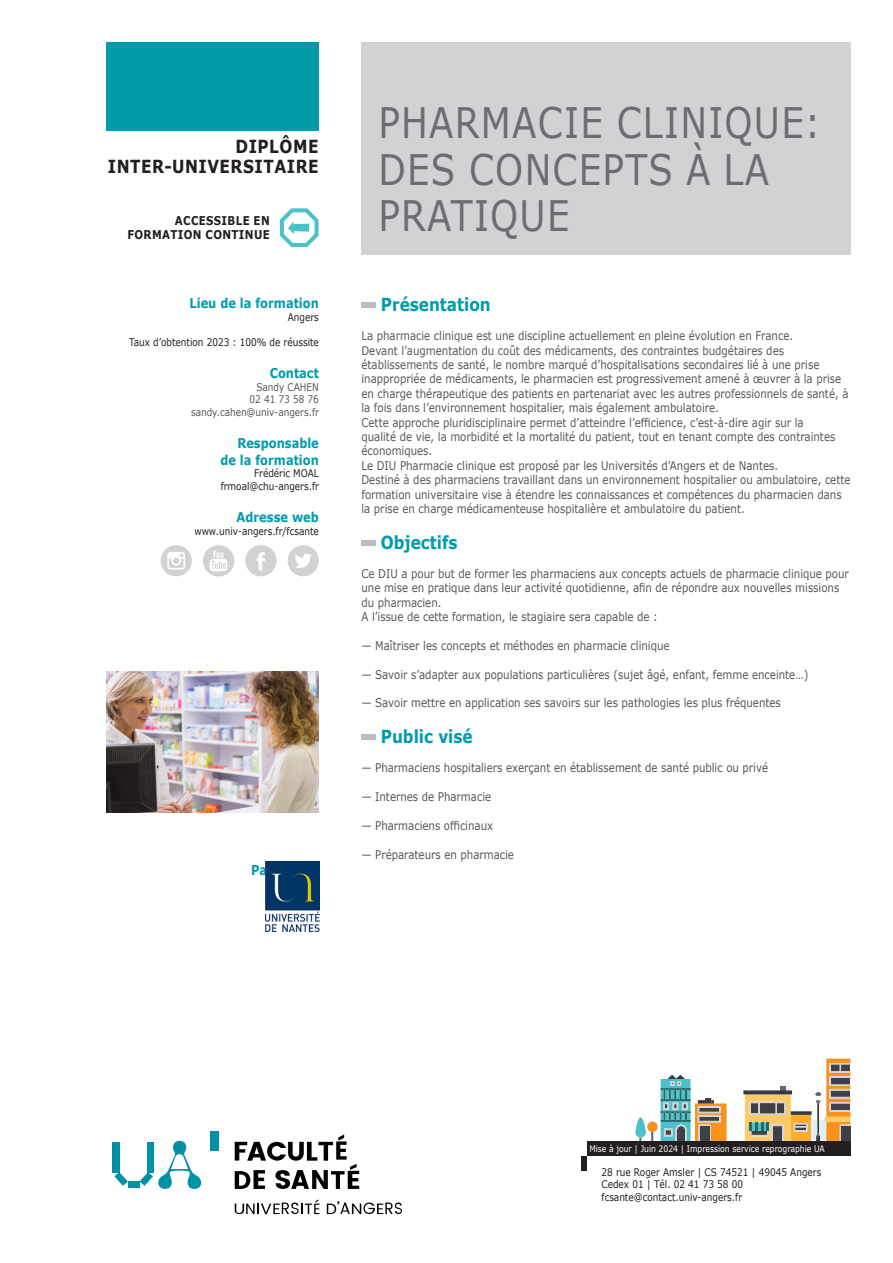
<style>
.page{position:relative;width:893px;height:1263px;background:#fff}
.page>*{position:absolute;margin:0;border:0;box-sizing:border-box;transform-origin:0 0}
.t1{font:42px/46.5px "Verdana";letter-spacing:.035em;color:#6c6d70;scale:.85 1}
.t2{font:700 18px "Verdana";color:#009cac;scale:.85 1}
.t3{font:700 18px "Verdana";letter-spacing:.035em;color:#231f20;scale:.85 1}
.t4{font:700 13.5px "Verdana";color:#009cac;scale:.85 1}
.t5{font:700 12.15px "Verdana";letter-spacing:.035em;color:#231f20;scale:.85 1}
.t6{font:12px/14.4px "Verdana";color:#57585a;scale:.85 1}
.t7{font:10.5px/12.6px "Verdana";color:#231f20;scale:.85 1}
.t8{font:10.5px "Verdana";color:#57585a;scale:.85 1}
.t9{font:9px "Verdana";color:#fff;scale:.85 1}
</style>
<div class="page">
<div style="left:361px;top:43px;width:489px;height:212px;background:#d1d2d4"></div>
<div style="left:106px;top:43px;width:213px;height:88px;background:#009cac"></div>
<div style="left:581px;top:1156px;width:6px;height:14px;background:#231f20"></div>
<svg style="left:617px;top:1059px;width:233px;height:83px"></svg>
<div style="left:841px;top:1126px;width:9px;height:15px;background:#404146"></div>
<div style="left:587px;top:1142px;width:263px;height:14px;background:#231f20"></div>
<div style="left:361px;top:302px;width:15px;height:6px;background:#bcbdc0"></div>
<div style="left:361px;top:540px;width:15px;height:6px;background:#bcbdc0"></div>
<div style="left:361px;top:734px;width:15px;height:6px;background:#bcbdc0"></div>
<svg style="left:161px;top:545px;width:31px;height:31px"></svg>
<svg style="left:203px;top:545px;width:31px;height:31px"></svg>
<svg style="left:245px;top:545px;width:32px;height:31px"></svg>
<svg style="left:288px;top:545px;width:31px;height:31px"></svg>
<img style="left:265px;top:861px;width:54px;height:71px">
<img style="left:106px;top:672px;width:213px;height:140px">
<svg style="left:280px;top:208px;width:39px;height:39px"></svg>
<div style="left:128px;top:1181px;width:11px;height:7px;background:#0091a7"></div>
<svg style="left:114px;top:1172px;width:14px;height:14px"></svg>
<div style="left:112px;top:1142px;width:8px;height:30px;background:#0091a7"></div>
<svg style="left:139px;top:1141px;width:62px;height:48px"></svg>
<div style="left:148px;top:1142px;width:6px;height:30px;background:#0091a7"></div>
<div style="left:211px;top:1131px;width:8px;height:20px;background:#0091a7"></div>
<svg style="left:235px;top:1199px;width:84px;height:15px"></svg>
<svg style="left:327px;top:1201px;width:75px;height:13px"></svg>
<svg style="left:235px;top:1134px;width:124px;height:55px"></svg>
<p class="t3" style="left:235px;top:134px;width:99px">DIPLÔME</p>
<p class="t3" style="left:108px;top:153px;width:249px">INTER-UNIVERSITAIRE</p>
<p class="t5" style="left:175px;top:212px;width:113px">ACCESSIBLE EN</p>
<p class="t5" style="left:127px;top:226px;width:169px">FORMATION CONTINUE</p>
<p class="t4" style="left:189px;top:293px;width:154px">Lieu de la formation</p>
<p class="t7" style="left:288px;top:310px;width:38px">Angers</p>
<p class="t7" style="left:129px;top:336px;width:225px">Taux d’obtention 2023 : 100% de réussite</p>
<p class="t4" style="left:270px;top:364px;width:59px">Contact</p>
<p class="t8" style="left:256px;top:380px;width:75px">Sandy CAHEN</p>
<p class="t8" style="left:250px;top:392px;width:83px">02 41 73 58 76</p>
<p class="t8" style="left:191px;top:405px;width:152px">sandy.cahen@univ-angers.fr</p>
<p class="t4" style="left:237px;top:434px;width:97px">Responsable</p>
<p class="t4" style="left:220px;top:450px;width:117px">de la formation</p>
<p class="t7" style="left:254px;top:467px;width:78px">Frédéric MOAL</p>
<p class="t7" style="left:221px;top:480px;width:117px">frmoal@chu-angers.fr</p>
<p class="t4" style="left:237px;top:508px;width:98px">Adresse web</p>
<p class="t7" style="left:194px;top:525px;width:148px">www.univ-angers.fr/fcsante</p>
<h1 class="t1" style="left:378px;top:99px;width:522px">PHARMACIE CLINIQUE:<br>DES CONCEPTS À LA<br>PRATIQUE</h1>
<p class="t2" style="left:381px;top:292px;width:131px">Présentation</p>
<p class="t6" style="left:361px;top:329px;width:509px">La pharmacie clinique est une discipline actuellement en pleine évolution en France.</p>
<p class="t6" style="left:361px;top:343px;width:574px">Devant l’augmentation du coût des médicaments, des contraintes budgétaires des établissements de santé, le nombre marqué d’hospitalisations secondaires lié à une prise inappropriée de médicaments, le pharmacien est progressivement amené à œuvrer à la prise en charge thérapeutique des patients en partenariat avec les autres professionnels de santé, à la fois dans l’environnement hospitalier, mais également ambulatoire.</p>
<p class="t6" style="left:361px;top:415px;width:559px">Cette approche pluridisciplinaire permet d’atteindre l’efficience, c’est-à-dire agir sur la qualité de vie, la morbidité et la mortalité du patient, tout en tenant compte des contraintes économiques.</p>
<p class="t6" style="left:361px;top:458px;width:492px">Le DIU Pharmacie clinique est proposé par les Universités d’Angers et de Nantes.</p>
<p class="t6" style="left:361px;top:473px;width:577px">Destiné à des pharmaciens travaillant dans un environnement hospitalier ou ambulatoire, cette formation universitaire vise à étendre les connaissances et compétences du pharmacien dans la prise en charge médicamenteuse hospitalière et ambulatoire du patient.</p>
<p class="t2" style="left:381px;top:530px;width:92px">Objectifs</p>
<p class="t6" style="left:361px;top:566px;width:575px">Ce DIU a pour but de former les pharmaciens aux concepts actuels de pharmacie clinique pour une mise en pratique dans leur activité quotidienne, afin de répondre aux nouvelles missions du pharmacien.</p>
<p class="t6" style="left:361px;top:609px;width:350px">A l’issue de cette formation, le stagiaire sera capable de :</p>
<p class="t6" style="left:361px;top:638px;width:364px">— Maîtriser les concepts et méthodes en pharmacie clinique</p>
<p class="t6" style="left:361px;top:667px;width:527px">— Savoir s’adapter aux populations particulières (sujet âgé, enfant, femme enceinte…)</p>
<p class="t6" style="left:361px;top:696px;width:495px">— Savoir mettre en application ses savoirs sur les pathologies les plus fréquentes</p>
<p class="t2" style="left:381px;top:724px;width:110px">Public visé</p>
<p class="t6" style="left:361px;top:761px;width:480px">— Pharmaciens hospitaliers exerçant en établissement de santé public ou privé</p>
<p class="t6" style="left:361px;top:789px;width:154px">— Internes de Pharmacie</p>
<p class="t6" style="left:361px;top:818px;width:156px">— Pharmaciens officinaux</p>
<p class="t6" style="left:361px;top:847px;width:181px">— Préparateurs en pharmacie</p>
<p class="t9" style="left:589px;top:1143px;width:279px">Mise à jour | Juin 2024 | Impression service reprographie UA</p>
<p class="t7" style="left:601px;top:1165px;width:260px">28 rue Roger Amsler | CS 74521 | 49045 Angers<br>Cedex 01 | Tél. 02 41 73 58 00</p>
<p class="t7" style="left:601px;top:1191px;width:167px">fcsante@contact.univ-angers.fr</p>
</div>
